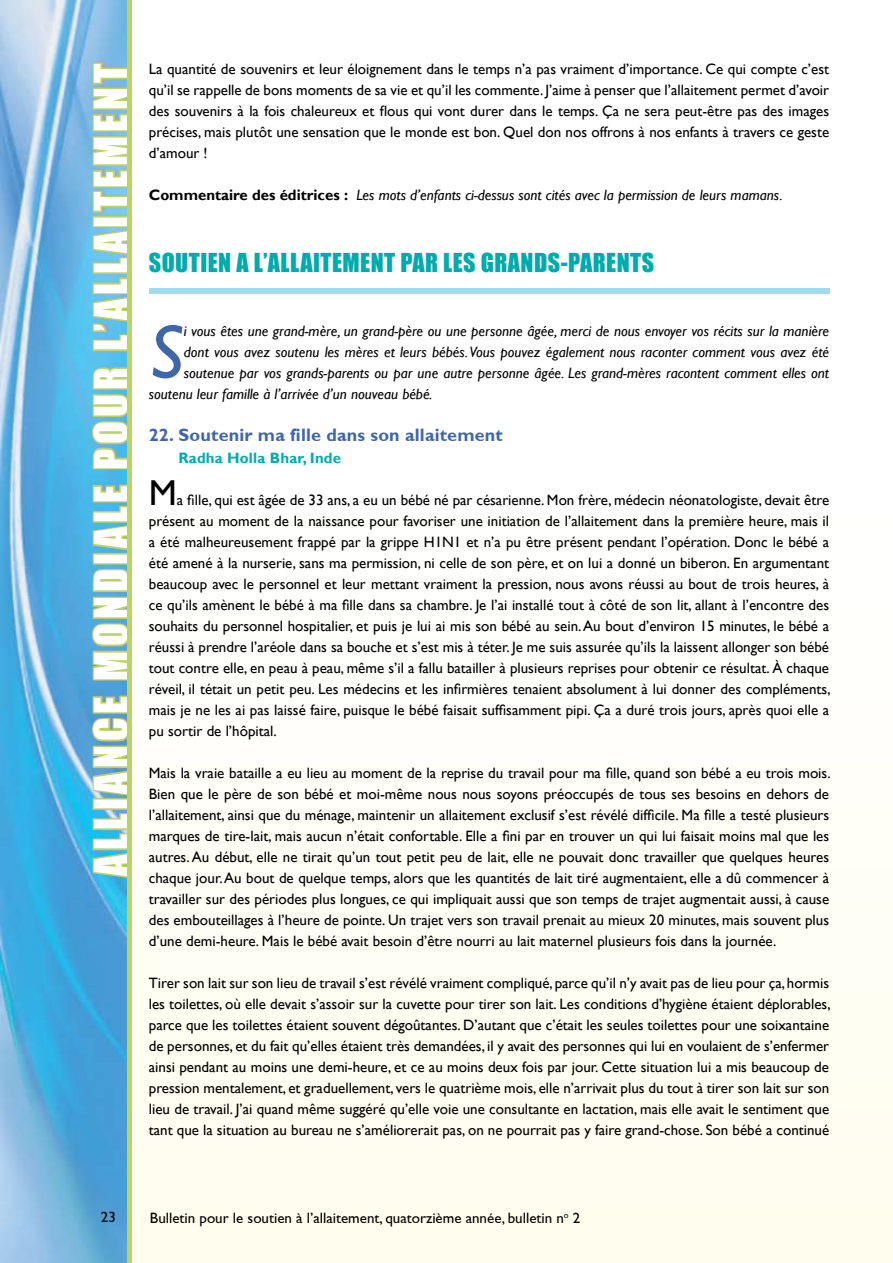
<style>
.page{position:relative;width:893px;height:1263px;background:#fff}
.page>*{position:absolute;margin:0;border:0;box-sizing:border-box;transform-origin:0 0}
.t1{font:italic 76.5px "Gill Sans";color:#4066aa}
.t2{font:42px "Impact";letter-spacing:.1em;color:#fff}
.t3{font:36px "Gill Sans";color:#000}
.t4{font:24px "Impact";letter-spacing:.02em;color:#00abad}
.t5{font:700 18px "Gill Sans";letter-spacing:.01em;color:#4066aa}
.t6{font:15px/21px "Gill Sans";color:#000;text-align:justify}
.t7{font:italic 15px "Gill Sans";color:#000}
.t8{font:15px "Gill Sans";color:#000}
.t9{font:700 15px "Gill Sans";letter-spacing:.01em;color:#00abad}
.s1{font-weight:700;font-style:normal}
</style>
<div class="page">
<img style="left:0;top:0;width:127px;height:1263px">
<div style="left:131px;top:0;width:762px;height:1263px;background:linear-gradient(to right,#fffefa,#fffefa)"></div>
<div style="left:91px;top:59px;width:44px;height:822px;background:#fefdfa"></div>
<svg style="left:60px;top:61px;width:72px;height:819px;background:#88c5cc"></svg>
<hr style="left:127px;top:0;width:4px;height:1263px;background:#bbd26a">
<div style="left:149px;top:288px;width:680px;height:6px;background:#a2daf4"></div>
<h2 class="t2" style="left:78px;top:876px;width:814px;rotate:-90deg">Alliance Mondiale pour l’Allaitement</h2>
<p class="t6" style="left:149px;top:59px;width:682px">La quantité de souvenirs et leur éloignement dans le temps n’a pas vraiment d’importance. Ce qui compte c’est qu’il se rappelle de bons moments de sa vie et qu’il les commente. J’aime à penser que l’allaitement permet d’avoir des souvenirs à la fois chaleureux et flous qui vont durer dans le temps. Ça ne sera peut-être pas des images précises, mais plutôt une sensation que le monde est bon. Quel don nos offrons à nos enfants à travers ce geste d’amour !</p>
<p class="t7" style="left:149px;top:186px;width:635px"><span class="s1">Commentaire des éditrices :</span> Les mots d’enfants ci-dessus sont cités avec la permission de leurs mamans.</p>
<h3 class="t4" style="left:149px;top:244px;width:26px">SOUTIEN</h3>
<h3 class="t4" style="left:236px;top:244px;width:370px">A L’ALLAITEMENT PAR LES GRANDS-PARENT</h3>
<h3 class="t4" style="left:642px;top:244px;width:14px">S</h3>
<h1 class="t1" style="left:149px;top:307px;width:37px">S</h1>
<p class="t7" style="left:184px;top:322px;width:647px">i vous êtes une grand-mère, un grand-père ou une personne âgée, merci de nous envoyer vos récits sur la manière</p>
<p class="t7" style="left:184px;top:343px;width:647px">dont vous avez soutenu les mères et leurs bébés. Vous pouvez également nous raconter comment vous avez été</p>
<p class="t7" style="left:184px;top:364px;width:647px">soutenue par vos grands-parents ou par une autre personne âgée. Les grand-mères racontent comment elles ont</p>
<p class="t7" style="left:149px;top:385px;width:285px">soutenu leur famille à l’arrivée d’un nouveau bébé.</p>
<p class="t5" style="left:149px;top:425px;width:356px">22. Soutenir ma fille dans son allaitement</p>
<p class="t9" style="left:179px;top:449px;width:164px">Radha Holla Bhar, Inde</p>
<h3 class="t3" style="left:149px;top:472px;width:30px">M</h3>
<p class="t6" style="left:149px;top:490px;width:683px;text-indent:28px">a fille, qui est âgée de 33 ans, a eu un bébé né par césarienne. Mon frère, médecin néonatologiste, devait être présent au moment de la naissance pour favoriser une initiation de l’allaitement dans la première heure, mais il a été malheureusement frappé par la grippe H1N1 et n’a pu être présent pendant l’opération. Donc le bébé a été amené à la nurserie, sans ma permission, ni celle de son père, et on lui a donné un biberon. En argumentant beaucoup avec le personnel et leur mettant vraiment la pression, nous avons réussi au bout de trois heures, à ce qu’ils amènent le bébé à ma fille dans sa chambre. Je l’ai installé tout à côté de son lit, allant à l’encontre des souhaits du personnel hospitalier, et puis je lui ai mis son bébé au sein. Au bout d’environ 15 minutes, le bébé a réussi à prendre l’aréole dans sa bouche et s’est mis à téter. Je me suis assurée qu’ils la laissent allonger son bébé tout contre elle, en peau à peau, même s’il a fallu batailler à plusieurs reprises pour obtenir ce résultat. À chaque réveil, il tétait un petit peu. Les médecins et les infirmières tenaient absolument à lui donner des compléments, mais je ne les ai pas laissé faire, puisque le bébé faisait suffisamment pipi. Ça a duré trois jours, après quoi elle a pu sortir de l’hôpital.</p>
<p class="t6" style="left:149px;top:763px;width:683px">Mais la vraie bataille a eu lieu au moment de la reprise du travail pour ma fille, quand son bébé a eu trois mois.<br>Bien que le père de son bébé et moi-même nous nous soyons préoccupés de tous ses besoins en dehors de l’allaitement, ainsi que du ménage, maintenir un allaitement exclusif s’est révélé difficile. Ma fille a testé plusieurs marques de tire-lait, mais aucun n’était confortable. Elle a fini par en trouver un qui lui faisait moins mal que les autres. Au début, elle ne tirait qu’un tout petit peu de lait, elle ne pouvait donc travailler que quelques heures chaque jour. Au bout de quelque temps, alors que les quantités de lait tiré augmentaient, elle a dû commencer à travailler sur des périodes plus longues, ce qui impliquait aussi que son temps de trajet augmentait aussi, à cause des embouteillages à l’heure de pointe. Un trajet vers son travail prenait au mieux 20 minutes, mais souvent plus d’une demi-heure. Mais le bébé avait besoin d’être nourri au lait maternel plusieurs fois dans la journée.</p>
<p class="t6" style="left:149px;top:973px;width:683px">Tirer son lait sur son lieu de travail s’est révélé vraiment compliqué, parce qu’il n’y avait pas de lieu pour ça, hormis les toilettes, où elle devait s’assoir sur la cuvette pour tirer son lait. Les conditions d’hygiène étaient déplorables, parce que les toilettes étaient souvent dégoûtantes. D’autant que c’était les seules toilettes pour une soixantaine de personnes, et du fait qu’elles étaient très demandées, il y avait des personnes qui lui en voulaient de s’enfermer ainsi pendant au moins une demi-heure, et ce au moins deux fois par jour. Cette situation lui a mis beaucoup de pression mentalement, et graduellement, vers le quatrième mois, elle n’arrivait plus du tout à tirer son lait sur son lieu de travail. J’ai quand même suggéré qu’elle voie une consultante en lactation, mais elle avait le sentiment que tant que la situation au bureau ne s’améliorerait pas, on ne pourrait pas y faire grand-chose. Son bébé a continué</p>
<p class="t8" style="left:101px;top:1209px;width:14px">23</p>
<p class="t8" style="left:150px;top:1209px;width:432px">Bulletin pour le soutien à l’allaitement, quatorzième année, bulletin n<sup>o</sup> 2</p>
</div>
